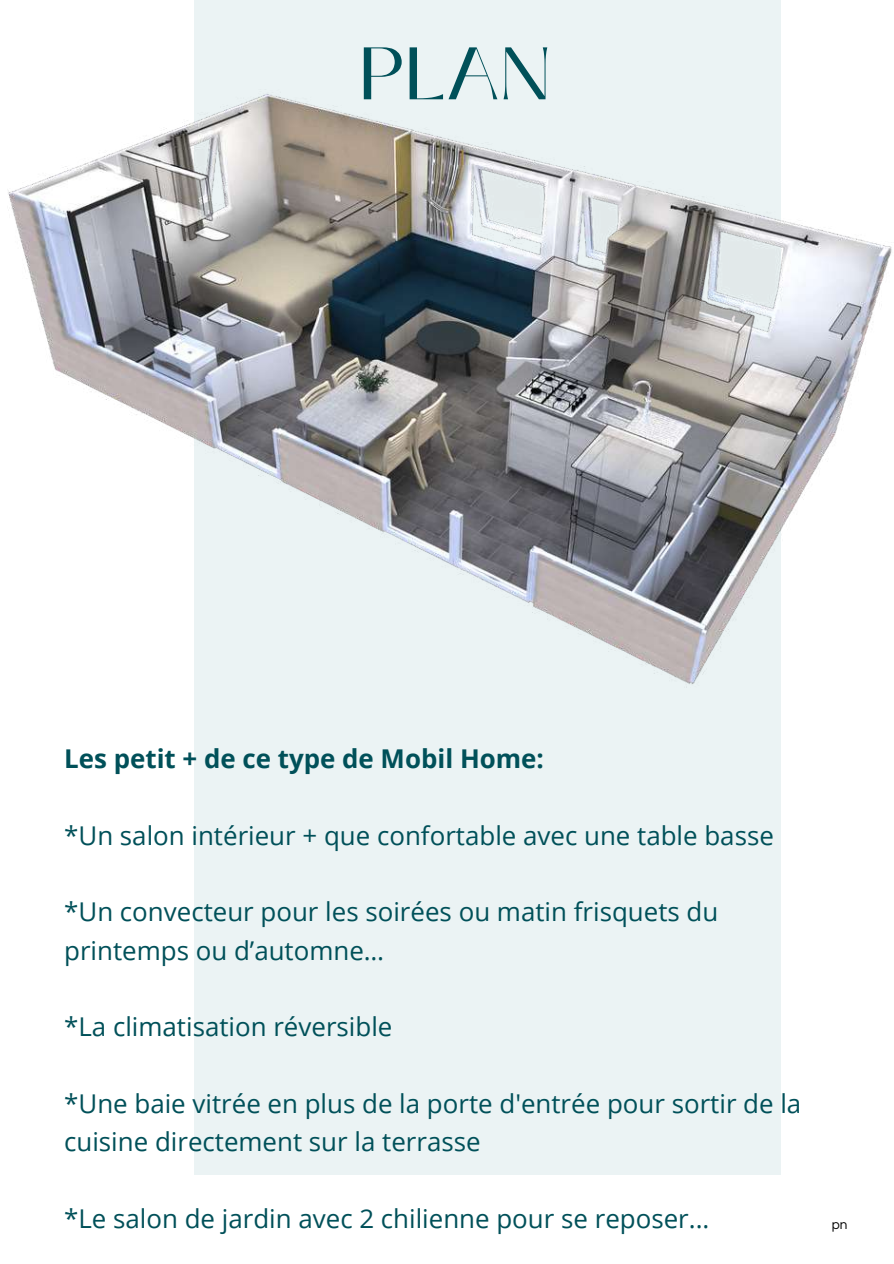
<style>
.page{position:relative;width:894px;height:1264px;background:#fff}
.page>*{position:absolute;margin:0;border:0;box-sizing:border-box;transform-origin:0 0}
.t1{font:73.95px "Black Mango";color:#005059}
.t2{font:25.95px/38.2px "Open Sans";color:#005059}
.t3{font:700 25.95px "Open Sans";color:#005059}
.t4{font:13.5px "Questrial";color:#000}
</style>
<div class="page">
<div style="left:194px;top:0;width:586px;height:1174px;background:#ebf3f4"></div>
<img style="left:8px;top:89px;width:884px;height:598px">
<h1 class="t1" style="left:359px;top:18px;width:193px">PLAN</h1>
<p class="t3" style="left:64px;top:740px;width:481px">Les petit + de ce type de Mobil Home:</p>
<p class="t2" style="left:64px;top:815px;width:711px">*Un salon intérieur + que confortable avec une table basse</p>
<p class="t2" style="left:64px;top:892px;width:655px">*Un convecteur pour les soirées ou matin frisquets du printemps ou d’automne…</p>
<p class="t2" style="left:64px;top:1006px;width:329px">*La climatisation réversible</p>
<p class="t2" style="left:64px;top:1083px;width:738px">*Une baie vitrée en plus de la porte d'entrée pour sortir de la cuisine directement sur la terrasse</p>
<p class="t2" style="left:64px;top:1198px;width:646px">*Le salon de jardin avec 2 chilienne pour se reposer...</p>
<p class="t4" style="left:831px;top:1217px;width:17px">pn</p>
</div>
